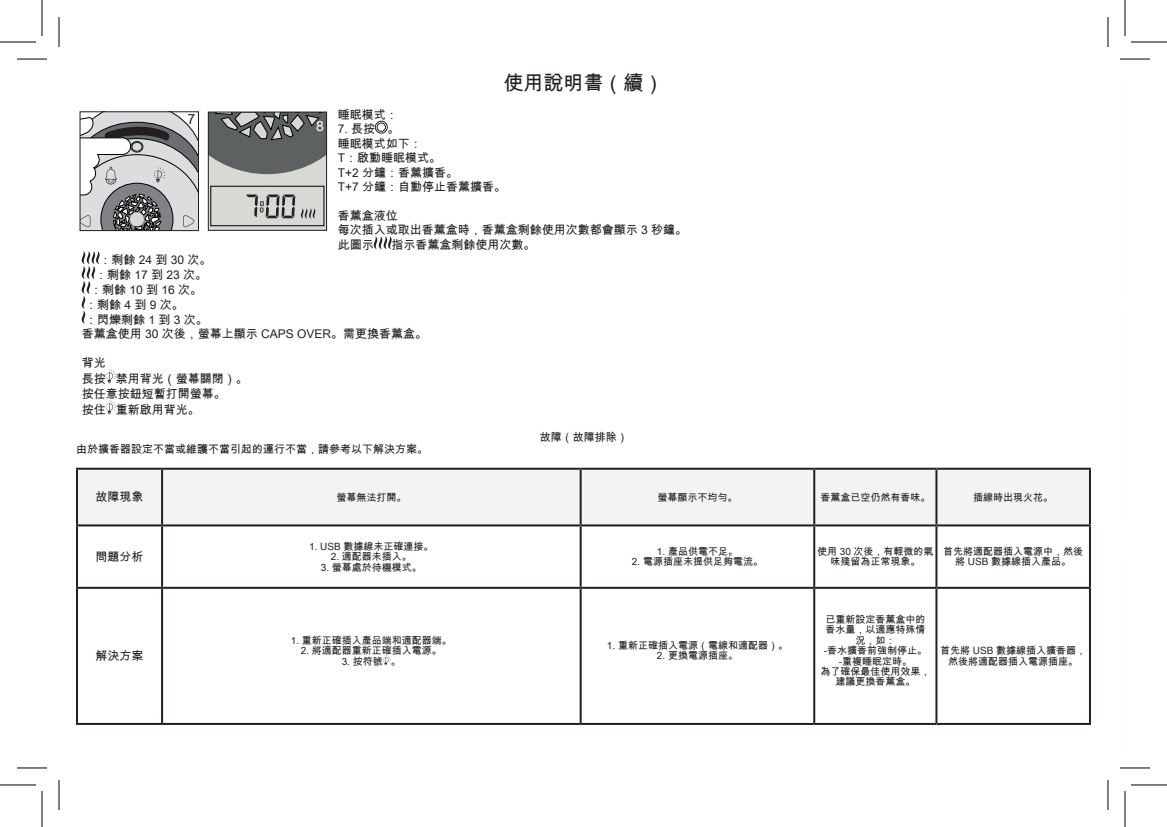
<style>
.page{position:relative;width:1167px;height:827px;background:#fff}
.page>*{position:absolute;margin:0;border:0;box-sizing:border-box;transform-origin:0 0}
.t1{font:20px "Arial Unicode MS";color:#231f20}
.t2{font:14px "Arial Unicode MS";color:#231f20}
.t3{font:14px "Arial Unicode MS";color:#fff}
.t4{font:12px "Arial Unicode MS";color:#231f20}
.t5{font:11px "Arial Unicode MS";color:#231f20}
.t6{font:10px/10.4px "Arial Unicode MS";color:#231f20;text-align:center}
</style>
<div class="page">
<svg style="left:82px;top:113px;width:115px;height:116px;background:#afafb1"></svg>
<div style="left:80px;top:111px;width:119px;height:120px;border:1px solid #231f20"></div>
<div style="left:375px;top:121px;width:12px;height:12px;border:1px solid #231f20;border-radius:50%"></div>
<div style="left:377px;top:123px;width:9px;height:9px;border:1px solid #231f20;border-radius:50%"></div>
<svg style="left:374px;top:237px;width:18px;height:12px"></svg>
<svg style="left:82px;top:251px;width:18px;height:72px"></svg>
<svg style="left:105px;top:369px;width:11px;height:14px"></svg>
<svg style="left:105px;top:400px;width:11px;height:14px"></svg>
<svg style="left:210px;top:114px;width:115px;height:114px;background:#969796"></svg>
<div style="left:208px;top:112px;width:119px;height:118px;border:1px solid #231f20"></div>
<div style="left:78px;top:470px;width:1011px;height:54px;background:#f2f3f4"></div>
<hr style="left:76px;top:468px;width:86px;height:2px;background:#231f20">
<hr style="left:76px;top:470px;width:2px;height:54px;background:#231f20">
<hr style="left:162px;top:468px;width:419px;height:2px;background:#231f20">
<hr style="left:161px;top:470px;width:2px;height:54px;background:#231f20">
<hr style="left:581px;top:468px;width:233px;height:2px;background:#231f20">
<hr style="left:580px;top:470px;width:2px;height:54px;background:#231f20">
<hr style="left:814px;top:468px;width:122px;height:2px;background:#231f20">
<hr style="left:813px;top:470px;width:2px;height:54px;background:#231f20">
<hr style="left:936px;top:468px;width:155px;height:2px;background:#231f20">
<hr style="left:935px;top:470px;width:2px;height:54px;background:#231f20">
<hr style="left:1089px;top:470px;width:2px;height:54px;background:#231f20">
<hr style="left:76px;top:524px;width:86px;height:2px;background:#231f20">
<hr style="left:76px;top:526px;width:2px;height:61px;background:#231f20">
<hr style="left:162px;top:524px;width:419px;height:2px;background:#231f20">
<hr style="left:161px;top:526px;width:2px;height:61px;background:#231f20">
<hr style="left:581px;top:524px;width:233px;height:2px;background:#231f20">
<hr style="left:580px;top:526px;width:2px;height:61px;background:#231f20">
<hr style="left:814px;top:524px;width:122px;height:2px;background:#231f20">
<hr style="left:813px;top:526px;width:2px;height:61px;background:#231f20">
<hr style="left:936px;top:524px;width:155px;height:2px;background:#231f20">
<hr style="left:935px;top:526px;width:2px;height:61px;background:#231f20">
<hr style="left:1089px;top:526px;width:2px;height:61px;background:#231f20">
<hr style="left:76px;top:587px;width:86px;height:2px;background:#231f20">
<hr style="left:76px;top:589px;width:2px;height:134px;background:#231f20">
<hr style="left:162px;top:587px;width:419px;height:2px;background:#231f20">
<hr style="left:161px;top:589px;width:2px;height:134px;background:#231f20">
<hr style="left:581px;top:587px;width:233px;height:2px;background:#231f20">
<hr style="left:580px;top:589px;width:2px;height:134px;background:#231f20">
<hr style="left:814px;top:587px;width:122px;height:2px;background:#231f20">
<hr style="left:813px;top:589px;width:2px;height:134px;background:#231f20">
<hr style="left:936px;top:587px;width:155px;height:2px;background:#231f20">
<hr style="left:935px;top:589px;width:2px;height:134px;background:#231f20">
<hr style="left:1089px;top:589px;width:2px;height:134px;background:#231f20">
<hr style="left:76px;top:723px;width:86px;height:2px;background:#231f20">
<hr style="left:162px;top:723px;width:419px;height:2px;background:#231f20">
<hr style="left:581px;top:723px;width:233px;height:2px;background:#231f20">
<hr style="left:814px;top:723px;width:122px;height:2px;background:#231f20">
<hr style="left:936px;top:723px;width:155px;height:2px;background:#231f20">
<svg style="left:383px;top:654px;width:8px;height:11px"></svg>
<hr style="left:1125px;top:77px;width:1px;height:49px;background:#231f20">
<hr style="left:1125px;top:128px;width:1px;height:66px;background:#231f20">
<hr style="left:1125px;top:196px;width:1px;height:104px;background:#231f20">
<hr style="left:1125px;top:312px;width:1px;height:42px;background:#231f20">
<hr style="left:1125px;top:356px;width:1px;height:88px;background:#231f20">
<hr style="left:1125px;top:446px;width:1px;height:71px;background:#231f20">
<hr style="left:17px;top:59px;width:30px;height:1px;background:#000">
<hr style="left:1120px;top:59px;width:30px;height:1px;background:#000">
<hr style="left:17px;top:767px;width:30px;height:1px;background:#000">
<hr style="left:1120px;top:767px;width:30px;height:1px;background:#000">
<hr style="left:59px;top:17px;width:1px;height:30px;background:#000">
<hr style="left:59px;top:780px;width:1px;height:30px;background:#000">
<hr style="left:1107px;top:17px;width:1px;height:30px;background:#000">
<hr style="left:1107px;top:780px;width:1px;height:30px;background:#000">
<hr style="left:0;top:42px;width:36px;height:1px;background:#000">
<hr style="left:1131px;top:42px;width:36px;height:1px;background:#000">
<hr style="left:0;top:784px;width:36px;height:1px;background:#000">
<hr style="left:1131px;top:784px;width:36px;height:1px;background:#000">
<hr style="left:42px;top:0;width:1px;height:36px;background:#000">
<hr style="left:42px;top:791px;width:1px;height:36px;background:#000">
<hr style="left:1124px;top:0;width:1px;height:36px;background:#000">
<hr style="left:1124px;top:791px;width:1px;height:36px;background:#000">
<p class="t1" style="left:503px;top:69px;width:161px">使用說明書（續）</p>
<p class="t2" style="left:187px;top:109px;width:9px">7</p>
<p class="t4" style="left:338px;top:106px;width:61px">睡眠模式：</p>
<p class="t4" style="left:338px;top:120px;width:63px">7. 長按 。</p>
<p class="t4" style="left:338px;top:135px;width:85px">睡眠模式如下：</p>
<p class="t4" style="left:338px;top:149px;width:105px">T：啟動睡眠模式。</p>
<p class="t4" style="left:338px;top:164px;width:122px">T+2 分鐘：香薰擴香。</p>
<p class="t4" style="left:338px;top:178px;width:170px">T+7 分鐘：自動停止香薰擴香。</p>
<p class="t4" style="left:338px;top:207px;width:61px">香薰盒液位</p>
<p class="t4" style="left:338px;top:221px;width:351px">每次插入或取出香薰盒時，香薰盒剩餘使用次數都會顯示 3 秒鐘。</p>
<p class="t4" style="left:338px;top:236px;width:37px">此圖示</p>
<p class="t4" style="left:392px;top:236px;width:146px">指示香薰盒剩餘使用次數。</p>
<p class="t4" style="left:100px;top:251px;width:114px">：剩餘 24 到 30 次。</p>
<p class="t4" style="left:95px;top:266px;width:114px">：剩餘 17 到 23 次。</p>
<p class="t4" style="left:90px;top:281px;width:114px">：剩餘 10 到 16 次。</p>
<p class="t4" style="left:85px;top:296px;width:100px">：剩餘 4 到 9 次。</p>
<p class="t4" style="left:85px;top:310px;width:124px">：閃爍剩餘 1 到 3 次。</p>
<p class="t4" style="left:82px;top:325px;width:347px">香薰盒使用 30 次後，螢幕上顯示 CAPS OVER。需更換香薰盒。</p>
<p class="t4" style="left:82px;top:354px;width:25px">背光</p>
<p class="t4" style="left:82px;top:370px;width:168px">長按 禁用背光（螢幕關閉）。</p>
<p class="t4" style="left:82px;top:385px;width:145px">按任意按鈕短暫打開螢幕。</p>
<p class="t4" style="left:82px;top:401px;width:120px">按住 重新啟用背光。</p>
<p class="t3" style="left:316px;top:116px;width:9px">8</p>
<p class="t5" style="left:76px;top:441px;width:353px">由於擴香器設定不當或維護不當引起的運行不當，請參考以下解決方案。</p>
<p class="t5" style="left:540px;top:429px;width:89px">故障（故障排除）</p>
<p class="t4" style="left:96px;top:488px;width:49px">故障現象</p>
<p class="t6" style="left:336px;top:492px;width:71px">螢幕無法打開。</p>
<p class="t6" style="left:657px;top:492px;width:81px">螢幕顯示不均勻。</p>
<p class="t6" style="left:820px;top:492px;width:111px">香薰盒已空仍然有香味。</p>
<p class="t6" style="left:973px;top:492px;width:81px">插線時出現火花。</p>
<p class="t4" style="left:96px;top:548px;width:49px">問題分析</p>
<p class="t4" style="left:96px;top:647px;width:49px">解決方案</p>
<p class="t6" style="left:309px;top:541px;width:126px">1. USB 數據線未正確連接。</p>
<p class="t6" style="left:331px;top:551px;width:83px">2. 適配器未插入。</p>
<p class="t6" style="left:321px;top:561px;width:103px">3. 螢幕處於待機模式。</p>
<p class="t6" style="left:291px;top:635px;width:163px">1. 重新正確插入產品端和適配器端。</p>
<p class="t6" style="left:301px;top:645px;width:143px">2. 將適配器重新正確插入電源。</p>
<p class="t6" style="left:342px;top:655px;width:61px">3. 按符號 。</p>
<p class="t6" style="left:657px;top:546px;width:83px">1. 產品供電不足。</p>
<p class="t6" style="left:632px;top:556px;width:133px">2. 電源插座未提供足夠電流。</p>
<p class="t6" style="left:817px;top:546px;width:118px">使用 30 次後，有輕微的氣味殘留為正常現象。</p>
<p class="t6" style="left:943px;top:546px;width:141px">首先將適配器插入電源中，然後將 USB 數據線插入產品。</p>
<p class="t6" style="left:607px;top:640px;width:183px">1. 重新正確插入電源（電線和適配器）。</p>
<p class="t6" style="left:657px;top:650px;width:83px">2. 更換電源插座。</p>
<p class="t6" style="left:825px;top:614px;width:101px">已重新設定香薰盒中的香水量，以適應特殊情況，如：</p>
<p class="t6" style="left:824px;top:645px;width:105px">-香水擴香前強制停止。</p>
<p class="t6" style="left:839px;top:655px;width:75px">-重複睡眠定時。</p>
<p class="t6" style="left:820px;top:666px;width:111px">為了確保最佳使用效果，建議更換香薰盒。</p>
<p class="t6" style="left:940px;top:645px;width:148px">首先將 USB 數據線插入擴香器，然後將適配器插入電源插座。</p>
</div>
